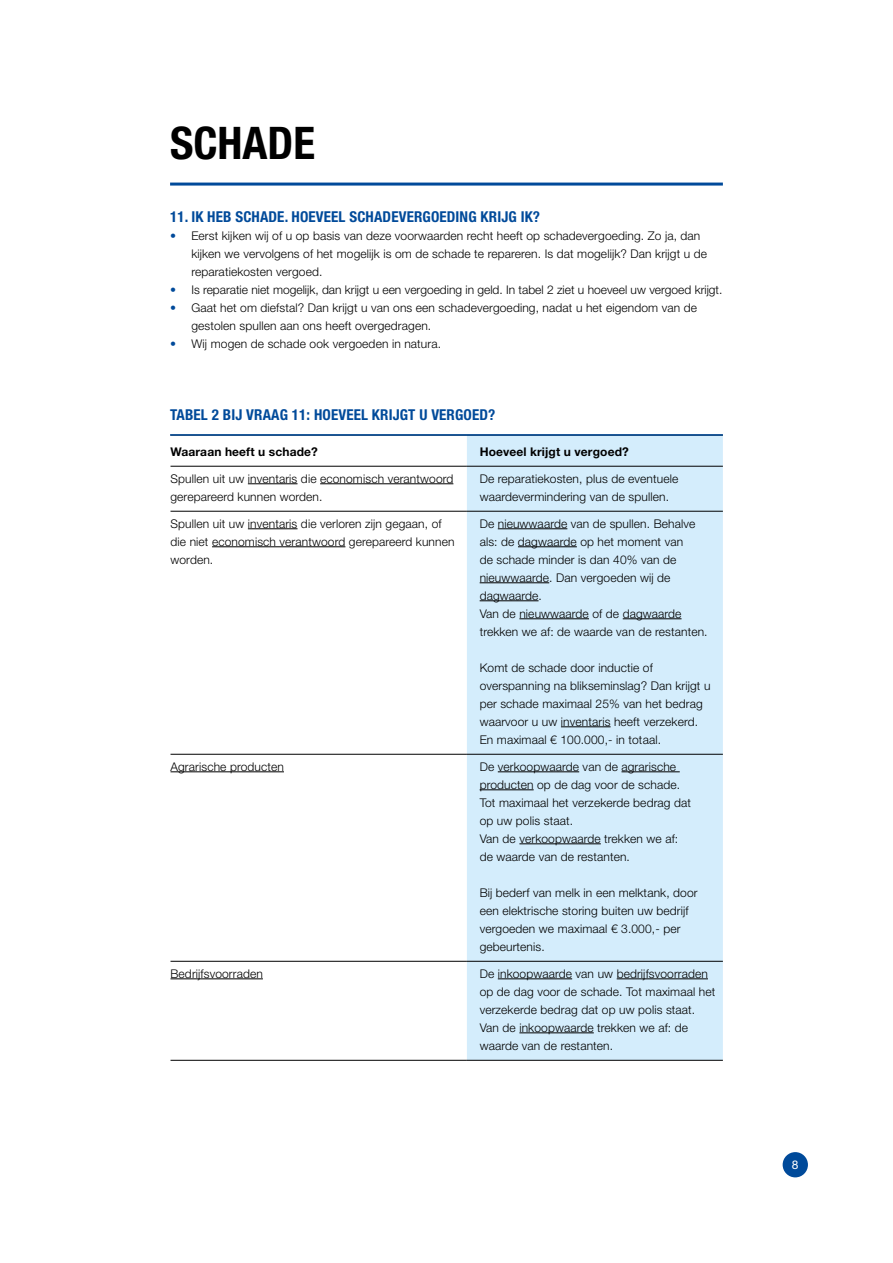
<style>
.page{position:relative;width:893px;height:1263px;background:#fff}
.page>*{position:absolute;margin:0;border:0;box-sizing:border-box;transform-origin:0 0}
.t1{font:700 condensed 45px "Helvetica Neue LT Std";color:#000}
.t2{font:700 condensed 15px "Helvetica Neue LT Std";letter-spacing:.01em;color:#004a9a}
.t3{font:300 12px/18px "Helvetica Neue LT Std";letter-spacing:.01em;color:#000}
.t4{font:700 12px "Helvetica Neue LT Std";letter-spacing:.01em;color:#000}
.t5{font:12px "Helvetica Neue LT Std";color:#fff}
.s1{color:#004a9a}
</style>
<div class="page">
<div style="left:783px;top:1152px;width:25px;height:25px;background:#004a9a;border-radius:50%"></div>
<hr style="left:170px;top:183px;width:553px;height:3px;background:#004a9a">
<div style="left:467px;top:436px;width:256px;height:624px;background:#d4edfc"></div>
<hr style="left:171px;top:466px;width:296px;height:1px;background:#000">
<hr style="left:467px;top:466px;width:256px;height:1px;background:#000">
<hr style="left:171px;top:511px;width:296px;height:1px;background:#000">
<hr style="left:467px;top:511px;width:256px;height:1px;background:#000">
<hr style="left:171px;top:754px;width:296px;height:1px;background:#000">
<hr style="left:467px;top:754px;width:256px;height:1px;background:#000">
<hr style="left:171px;top:961px;width:296px;height:1px;background:#000">
<hr style="left:467px;top:961px;width:256px;height:1px;background:#000">
<hr style="left:171px;top:1060px;width:296px;height:1px;background:#000">
<hr style="left:467px;top:1060px;width:256px;height:1px;background:#000">
<hr style="left:248px;top:483px;width:50px;height:1px;background:#000">
<hr style="left:320px;top:483px;width:133px;height:1px;background:#000">
<hr style="left:248px;top:528px;width:50px;height:1px;background:#000">
<hr style="left:212px;top:546px;width:133px;height:1px;background:#000">
<hr style="left:498px;top:528px;width:69px;height:1px;background:#000">
<hr style="left:518px;top:546px;width:59px;height:1px;background:#000">
<hr style="left:480px;top:582px;width:69px;height:1px;background:#000">
<hr style="left:480px;top:600px;width:59px;height:1px;background:#000">
<hr style="left:519px;top:618px;width:70px;height:1px;background:#000">
<hr style="left:623px;top:618px;width:58px;height:1px;background:#000">
<hr style="left:561px;top:726px;width:50px;height:1px;background:#000">
<hr style="left:171px;top:771px;width:113px;height:1px;background:#000">
<hr style="left:498px;top:771px;width:81px;height:1px;background:#000">
<hr style="left:621px;top:771px;width:59px;height:1px;background:#000">
<hr style="left:480px;top:789px;width:54px;height:1px;background:#000">
<hr style="left:519px;top:843px;width:82px;height:1px;background:#000">
<hr style="left:171px;top:978px;width:92px;height:1px;background:#000">
<hr style="left:498px;top:978px;width:74px;height:1px;background:#000">
<hr style="left:617px;top:978px;width:91px;height:1px;background:#000">
<hr style="left:519px;top:1032px;width:75px;height:1px;background:#000">
<hr style="left:170px;top:434px;width:553px;height:2px;background:#004a9a">
<h1 class="t1" style="left:170px;top:115px;width:147px">SCHADE</h1>
<p class="t2" style="left:170px;top:207px;width:372px">11. IK HEB SCHADE. HOEVEEL SCHADEVERGOEDING KRIJG IK?</p>
<p class="t3" style="left:191px;top:226px;width:517px;text-indent:-21px"><span class="s1">•</span> Eerst kijken wij of u op basis van deze voorwaarden recht heeft op schadevergoeding. Zo ja, dan kijken we vervolgens of het mogelijk is om de schade te repareren. Is dat mogelijk? Dan krijgt u de reparatiekosten vergoed.</p>
<p class="t3" style="left:170px;top:280px;width:554px"><span class="s1">•</span> Is reparatie niet mogelijk, dan krijgt u een vergoeding in geld. In tabel 2 ziet u hoeveel uw vergoed krijgt.</p>
<p class="t3" style="left:191px;top:298px;width:507px;text-indent:-21px"><span class="s1">•</span> Gaat het om diefstal? Dan krijgt u van ons een schadevergoeding, nadat u het eigendom van de gestolen spullen aan ons heeft overgedragen.</p>
<p class="t3" style="left:170px;top:334px;width:273px"><span class="s1">•</span> Wij mogen de schade ook vergoeden in natura.</p>
<p class="t2" style="left:170px;top:405px;width:327px">TABEL 2 BIJ VRAAG 11: HOEVEEL KRIJGT U VERGOED?</p>
<p class="t4" style="left:171px;top:444px;width:149px">Waaraan heeft u schade?</p>
<p class="t4" style="left:480px;top:444px;width:151px">Hoeveel krijgt u vergoed?</p>
<p class="t3" style="left:171px;top:469px;width:284px">Spullen uit uw inventaris die economisch verantwoord gerepareerd kunnen worden.</p>
<p class="t3" style="left:480px;top:469px;width:200px">De reparatiekosten, plus de eventuele waardevermindering van de spullen.</p>
<p class="t3" style="left:171px;top:514px;width:286px">Spullen uit uw inventaris die verloren zijn gegaan, of die niet economisch verantwoord gerepareerd kunnen worden.</p>
<p class="t3" style="left:480px;top:514px;width:229px">De nieuwwaarde van de spullen. Behalve als: de dagwaarde op het moment van<br>de schade minder is dan 40% van de nieuwwaarde. Dan vergoeden wij de dagwaarde.<br>Van de nieuwwaarde of de dagwaarde trekken we af: de waarde van de restanten.</p>
<p class="t3" style="left:480px;top:658px;width:232px">Komt de schade door inductie of overspanning na blikseminslag? Dan krijgt u per schade maximaal 25% van het bedrag waarvoor u uw inventaris heeft verzekerd.<br>En maximaal € 100.000,- in totaal.</p>
<p class="t3" style="left:171px;top:757px;width:115px">Agrarische producten</p>
<p class="t3" style="left:480px;top:757px;width:213px">De verkoopwaarde van de agrarische producten op de dag voor de schade.<br>Tot maximaal het verzekerde bedrag dat op uw polis staat.<br>Van de verkoopwaarde trekken we af: de waarde van de restanten.</p>
<p class="t3" style="left:480px;top:883px;width:219px">Bij bederf van melk in een melktank, door een elektrische storing buiten uw bedrijf vergoeden we maximaal € 3.000,- per gebeurtenis.</p>
<p class="t3" style="left:171px;top:964px;width:94px">Bedrijfsvoorraden</p>
<p class="t3" style="left:480px;top:964px;width:237px">De inkoopwaarde van uw bedrijfsvoorraden op de dag voor de schade. Tot maximaal het verzekerde bedrag dat op uw polis staat.<br>Van de inkoopwaarde trekken we af: de waarde van de restanten.</p>
<p class="t5" style="left:792px;top:1157px;width:8px">8</p>
</div>
